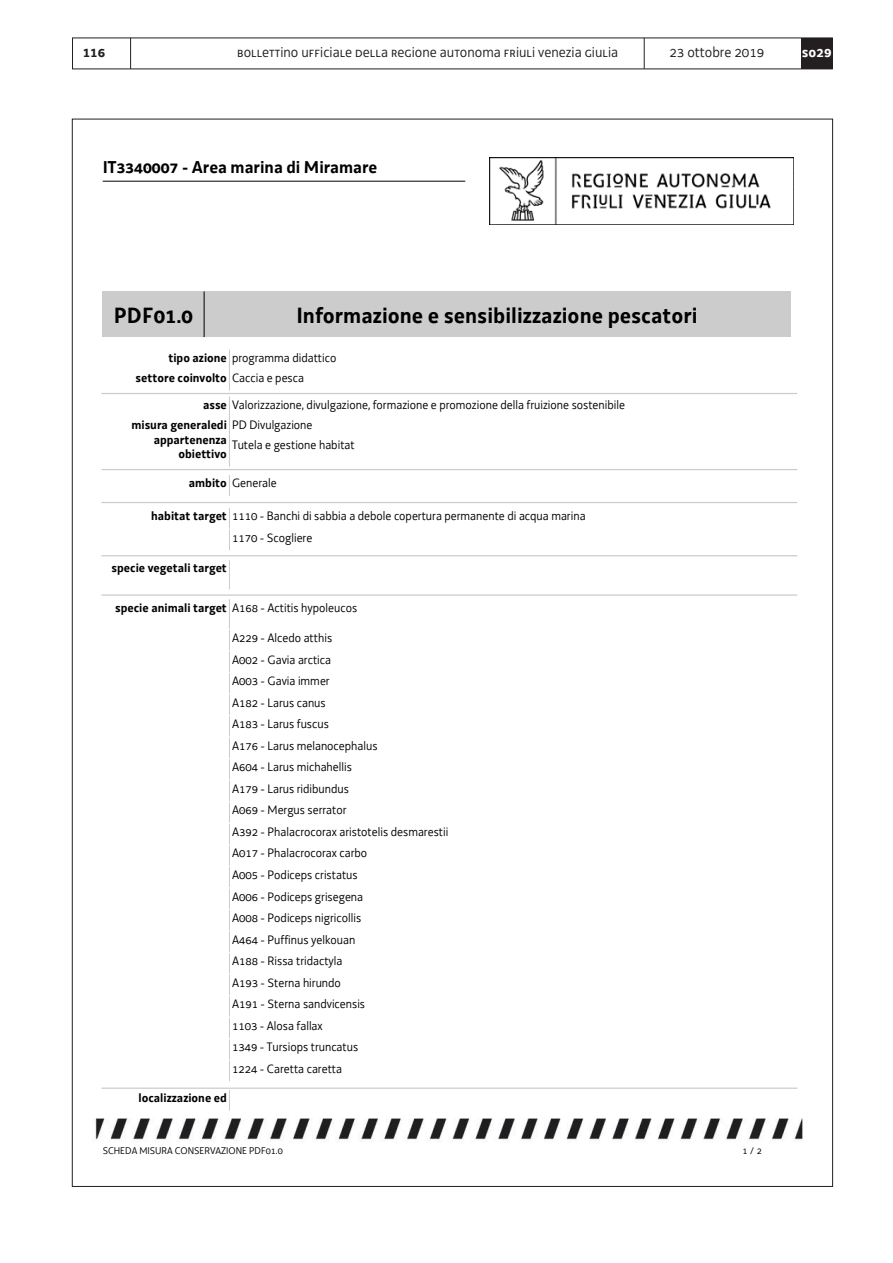
<style>
.page{position:relative;width:893px;height:1263px;background:#fff}
.page>*{position:absolute;margin:0;border:0;box-sizing:border-box;transform-origin:0 0}
.t1{font:700 22.8px "Decima WE";color:#000}
.t2{font:700 17.7px "Decima WE";color:#000}
.t3{font:15px "Decima UNI";color:#231f20}
.t4{font:15px "Decima WE";color:#231f20}
.t5{font:700 15px "Decima WE";color:#fff}
.t6{font:700 15px "Decima WE";color:#231f20}
.t7{font:12.75px/21.6px "Decima WE";color:#000}
.t8{font:700 12.75px/14.7px "Decima WE";color:#000}
.t9{font:10.2px "Decima WE";color:#000}
.s1{font-weight:700}
.s2{font-weight:400}
</style>
<div class="page">
<hr style="left:130px;top:38px;width:1px;height:31px;background:#231f20">
<hr style="left:644px;top:38px;width:1px;height:31px;background:#231f20">
<div style="left:801px;top:38px;width:31px;height:31px;background:#231f20"></div>
<div style="left:203px;top:291px;width:588px;height:46px;background:#ccc"></div>
<div style="left:103px;top:291px;width:101px;height:46px;background:#ccc"></div>
<hr style="left:204px;top:291px;width:1px;height:46px;background:#000">
<img style="left:489px;top:157px;width:304px;height:67px">
<hr style="left:103px;top:181px;width:362px;height:1px;background:#000">
<svg style="left:229px;top:508px;width:1px;height:42px"></svg>
<svg style="left:229px;top:560px;width:1px;height:29px"></svg>
<hr style="left:229px;top:599px;width:1px;height:30px;background:#ccc">
<svg style="left:229px;top:630px;width:1px;height:451px"></svg>
<svg style="left:229px;top:1090px;width:1px;height:20px"></svg>
<hr style="left:101px;top:469px;width:696px;height:1px;background:#ccc">
<hr style="left:101px;top:555px;width:696px;height:1px;background:#ccc">
<hr style="left:101px;top:594px;width:696px;height:2px;background:#ccc">
<hr style="left:101px;top:1087px;width:696px;height:2px;background:#ccc">
<hr style="left:101px;top:393px;width:696px;height:1px;background:#ccc">
<hr style="left:101px;top:502px;width:696px;height:1px;background:#ccc">
<svg style="left:229px;top:475px;width:1px;height:21px"></svg>
<svg style="left:229px;top:350px;width:1px;height:40px"></svg>
<svg style="left:229px;top:397px;width:1px;height:69px"></svg>
<img style="left:95px;top:1118px;width:708px;height:24px">
<p class="t6" style="left:83px;top:43px;width:24px">116</p>
<p class="t3" style="left:237px;top:43px;width:382px">bollettino ufficiale della regione autonoma friuli venezia giulia</p>
<p class="t4" style="left:669px;top:43px;width:97px">23 ottobre 2019</p>
<p class="t5" style="left:802px;top:43px;width:31px">so29</p>
<h2 class="t2" style="left:103px;top:156px;width:276px">IT3340007 - Area marina di Miramare</h2>
<h1 class="t1" style="left:114px;top:301px;width:81px">PDF01.0</h1>
<h1 class="t1" style="left:296px;top:301px;width:403px">Informazione e sensibilizzazione pescatori</h1>
<p class="t7" style="left:168px;top:347px;width:169px"><span class="s1">tipo azione</span> programma didattico</p>
<p class="t7" style="left:203px;top:365px;width:424px;line-height:26.5px;text-indent:-67px"><span class="s1">settore coinvolto</span> Caccia e pesca<br><span class="s1">asse</span> Valorizzazione, divulgazione, formazione e promozione della fruizione sostenibile</p>
<p class="t8" style="left:154px;top:418px;width:160px;text-indent:-22px">misura generaledi <span class="s2">PD Divulgazione </span>appartenenza</p>
<p class="t7" style="left:232px;top:434px;width:124px">Tutela e gestione habitat</p>
<p class="t7" style="left:189px;top:472px;width:89px"><span class="s1">ambito</span> Generale</p>
<p class="t8" style="left:178px;top:447px;width:50px">obiettivo</p>
<p class="t7" style="left:232px;top:505px;width:355px;text-indent:-81px"><span class="s1">habitat target</span> 1110 - Banchi di sabbia a debole copertura permanente di acqua marina<br>1170 - Scogliere</p>
<p class="t8" style="left:112px;top:561px;width:117px">specie vegetali target</p>
<p class="t7" style="left:115px;top:597px;width:244px"><span class="s1">specie animali target</span> A168 - Actitis hypoleucos</p>
<p class="t7" style="left:232px;top:627px;width:218px">A229 - Alcedo atthis<br>A002 - Gavia arctica<br>A003 - Gavia immer<br>A182 - Larus canus<br>A183 - Larus fuscus<br>A176 - Larus melanocephalus<br>A604 - Larus michahellis<br>A179 - Larus ridibundus<br>A069 - Mergus serrator<br>A392 - Phalacrocorax aristotelis desmarestii<br>A017 - Phalacrocorax carbo<br>A005 - Podiceps cristatus<br>A006 - Podiceps grisegena<br>A008 - Podiceps nigricollis<br>A464 - Puffinus yelkouan<br>A188 - Rissa tridactyla<br>A193 - Sterna hirundo<br>A191 - Sterna sandvicensis<br>1103 - Alosa fallax<br>1349 - Tursiops truncatus<br>1224 - Caretta caretta</p>
<p class="t8" style="left:139px;top:1091px;width:90px">localizzazione ed</p>
<p class="t9" style="left:103px;top:1145px;width:182px">SCHEDA MISURA CONSERVAZIONE PDF01.0</p>
<p class="t9" style="left:743px;top:1145px;width:21px">1 /2</p>
</div>
